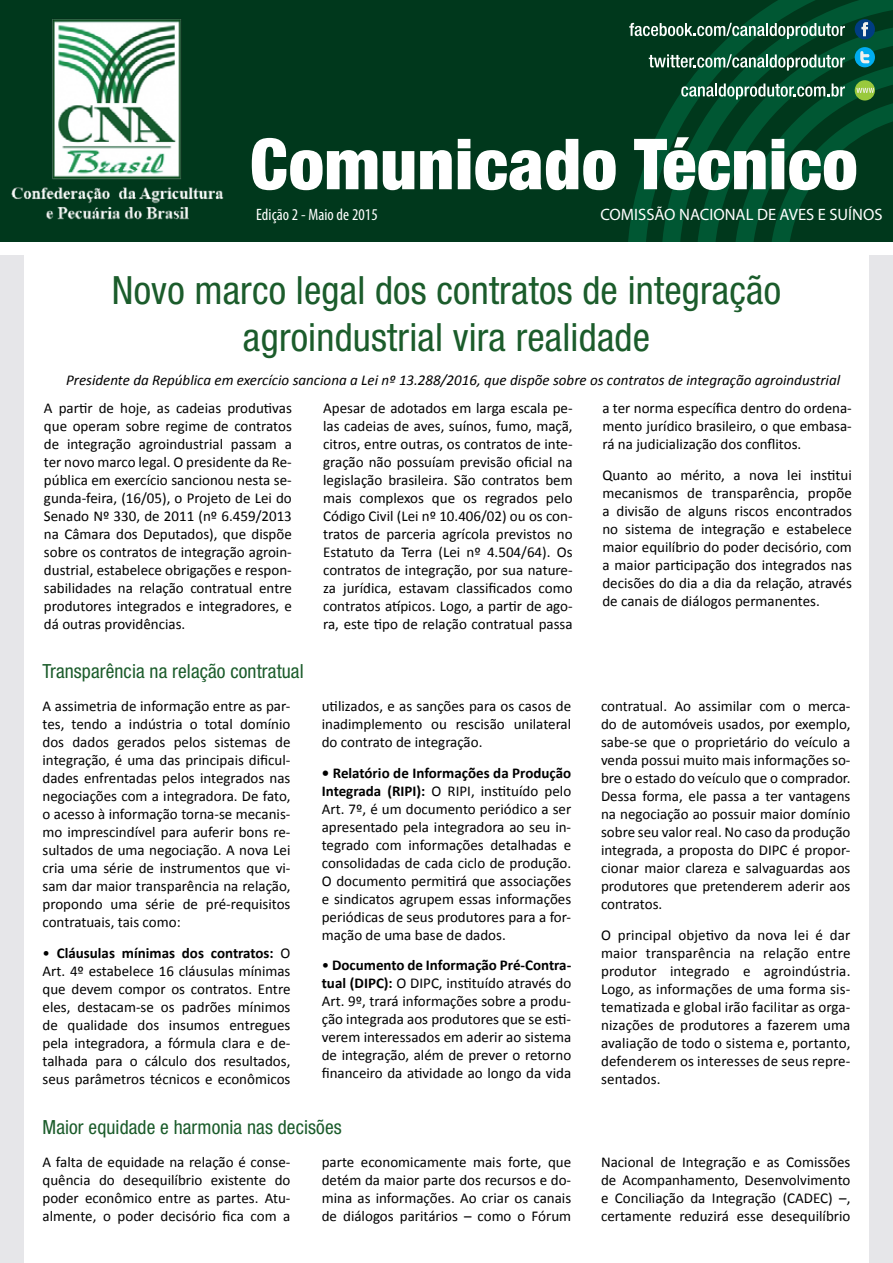
<style>
.page{position:relative;width:893px;height:1263px;background:#fff}
.page>*{position:absolute;margin:0;border:0;box-sizing:border-box;transform-origin:0 0}
.t1{font:900 condensed 70.5px "Helvetica Neue LT Std";letter-spacing:.01em;color:#fff}
.t2{font:condensed 39px/46.8px "Helvetica Neue LT Std";letter-spacing:.005em;color:#1b5c2b;text-align:center}
.t3{font:condensed 19.5px "Helvetica Neue LT Std";letter-spacing:.005em;color:#1b5c2b}
.t4{font:16.5px "Myriad Pro";color:#fff}
.t5{font:condensed 16.5px "Myriad Pro";letter-spacing:.005em;color:#fff}
.t6{font:15px/18px "Calibri";color:#000;text-align:justify}
.t7{font:italic 15px "Calibri";color:#000}
.s1{font-weight:700}
</style>
<div class="page">
<div style="left:0;top:89px;width:893px;height:1174px;background:#e6e6e9"></div>
<div style="left:24px;top:171px;width:845px;height:1092px;background:#fff"></div>
<div style="left:0;top:0;width:893px;height:242px;background:#00381c"></div>
<svg style="left:628px;top:0;width:265px;height:242px"></svg>
<svg style="left:855px;top:19px;width:20px;height:20px"></svg>
<svg style="left:629px;top:22px;width:264px;height:220px"></svg>
<div style="left:0;top:242px;width:893px;height:13px;background:#fff"></div>
<img style="left:11px;top:19px;width:213px;height:201px">
<h1 class="t1" style="left:250px;top:121px;width:609px">Comunicado Técnico</h1>
<p class="t5" style="left:256px;top:205px;width:123px">Edição 2 - Maio de 2015</p>
<p class="t4" style="left:600px;top:204px;width:284px">COMISSÃO NACIONAL DE AVES E SUÍNOS</p>
<h2 class="t2" style="left:112px;top:267px;width:671px">Novo marco legal dos contratos de integração agroindustrial vira realidade</h2>
<p class="t7" style="left:66px;top:370px;width:775px">Presidente da República em exercício sanciona a Lei nº 13.288/2016, que dispõe sobre os contratos de integração agroindustrial</p>
<p class="t6" style="left:602px;top:399px;width:251px">a ter norma específica dentro do ordena&shy;mento jurídico brasileiro, o que embasa&shy;rá na judicialização dos conflitos.</p>
<p class="t6" style="left:602px;top:466px;width:251px">Quanto ao mérito, a nova lei institui mecanismos de transparência, propõe a divisão de alguns riscos encontrados no sistema de integração e estabelece maior equilíbrio do poder decisório, com a maior participação dos integrados nas decisões do dia a dia da relação, através de canais de diálogos permanentes.</p>
<p class="t6" style="left:44px;top:399px;width:249px">A partir de hoje, as cadeias produtivas que operam sobre regime de contratos de integração agroindustrial passam a ter novo marco legal. O presidente da Re&shy;pública em exercício sancionou nesta se&shy;gunda-feira, (16/05), o Projeto de Lei do Senado Nº 330, de 2011 (nº 6.459/2013 na Câmara dos Deputados), que dispõe sobre os contratos de integração agroin&shy;dustrial, estabelece obrigações e respon&shy;sabilidades na relação contratual entre produtores integrados e integradores, e dá outras providências.</p>
<p class="t6" style="left:323px;top:399px;width:251px">Apesar de adotados em larga escala pe&shy;las cadeias de aves, suínos, fumo, maçã, citros, entre outras, os contratos de inte&shy;gração não possuíam previsão oficial na legislação brasileira. São contratos bem mais complexos que os regrados pelo Código Civil (Lei nº 10.406/02) ou os con&shy;tratos de parceria agrícola previstos no Estatuto da Terra (Lei nº 4.504/64). Os contratos de integração, por sua nature&shy;za jurídica, estavam classificados como contratos atípicos. Logo, a partir de ago&shy;ra, este tipo de relação contratual passa</p>
<h3 class="t3" style="left:43px;top:660px;width:263px">Transparência na relação contratual</h3>
<p class="t6" style="left:43px;top:697px;width:249px">A assimetria de informação entre as par&shy;tes, tendo a indústria o total domínio dos dados gerados pelos sistemas de integração, é uma das principais dificul&shy;dades enfrentadas pelos integrados nas negociações com a integradora. De fato, o acesso à informação torna-se mecanis&shy;mo imprescindível para auferir bons re&shy;sultados de uma negociação. A nova Lei cria uma série de instrumentos que vi&shy;sam dar maior transparência na relação, propondo uma série de pré-requisitos contratuais, tais como:</p>
<p class="t6" style="left:43px;top:944px;width:249px">• <span class="s1">Cláusulas mínimas dos contratos:</span> O Art. 4º estabelece 16 cláusulas mínimas que devem compor os contratos. Entre eles, destacam-se os padrões mínimos de qualidade dos insumos entregues pela integradora, a fórmula clara e de&shy;talhada para o cálculo dos resultados, seus parâmetros técnicos e econômicos</p>
<p class="t6" style="left:322px;top:697px;width:251px">utilizados, e as sanções para os casos de inadimplemento ou rescisão unilateral do contrato de integração.</p>
<p class="t6" style="left:322px;top:764px;width:251px"><span class="s1">• Relatório de Informações da Produção Integrada (RIPI):</span> O RIPI, instituído pelo Art. 7º, é um documento periódico a ser apresentado pela integradora ao seu in&shy;tegrado com informações detalhadas e consolidadas de cada ciclo de produção.<br>O documento permitirá que associações e sindicatos agrupem essas informações periódicas de seus produtores para a for&shy;mação de uma base de dados.</p>
<p class="t6" style="left:322px;top:956px;width:251px">• <span class="s1">Documento de Informação Pré-Contra&shy;tual (DIPC):</span> O DIPC, instituído através do Art. 9º, trará informações sobre a produ&shy;ção integrada aos produtores que se esti&shy;verem interessados em aderir ao sistema de integração, além de prever o retorno financeiro da atividade ao longo da vida</p>
<h3 class="t3" style="left:43px;top:1116px;width:301px">Maior equidade e harmonia nas decisões</h3>
<p class="t6" style="left:43px;top:1153px;width:249px">A falta de equidade na relação é conse&shy;quência do desequilíbrio existente do poder econômico entre as partes. Atu&shy;almente, o poder decisório fica com a</p>
<p class="t6" style="left:322px;top:1153px;width:251px">parte economicamente mais forte, que detém da maior parte dos recursos e do&shy;mina as informações. Ao criar os canais de diálogos paritários – como o Fórum</p>
<p class="t6" style="left:601px;top:697px;width:251px">contratual. Ao assimilar com o merca&shy;do de automóveis usados, por exemplo, sabe-se que o proprietário do veículo a venda possui muito mais informações so&shy;bre o estado do veículo que o comprador.<br>Dessa forma, ele passa a ter vantagens na negociação ao possuir maior domínio sobre seu valor real. No caso da produção integrada, a proposta do DIPC é propor&shy;cionar maior clareza e salvaguardas aos produtores que pretenderem aderir aos contratos.</p>
<p class="t6" style="left:601px;top:925px;width:251px">O principal objetivo da nova lei é dar maior transparência na relação entre produtor integrado e agroindústria.<br>Logo, as informações de uma forma sis&shy;tematizada e global irão facilitar as orga&shy;nizações de produtores a fazerem uma avaliação de todo o sistema e, portanto, defenderem os interesses de seus repre&shy;sentados.</p>
<p class="t6" style="left:601px;top:1153px;width:251px">Nacional de Integração e as Comissões de Acompanhamento, Desenvolvimento e Conciliação da Integração (CADEC) –, certamente reduzirá esse desequilíbrio</p>
</div>
